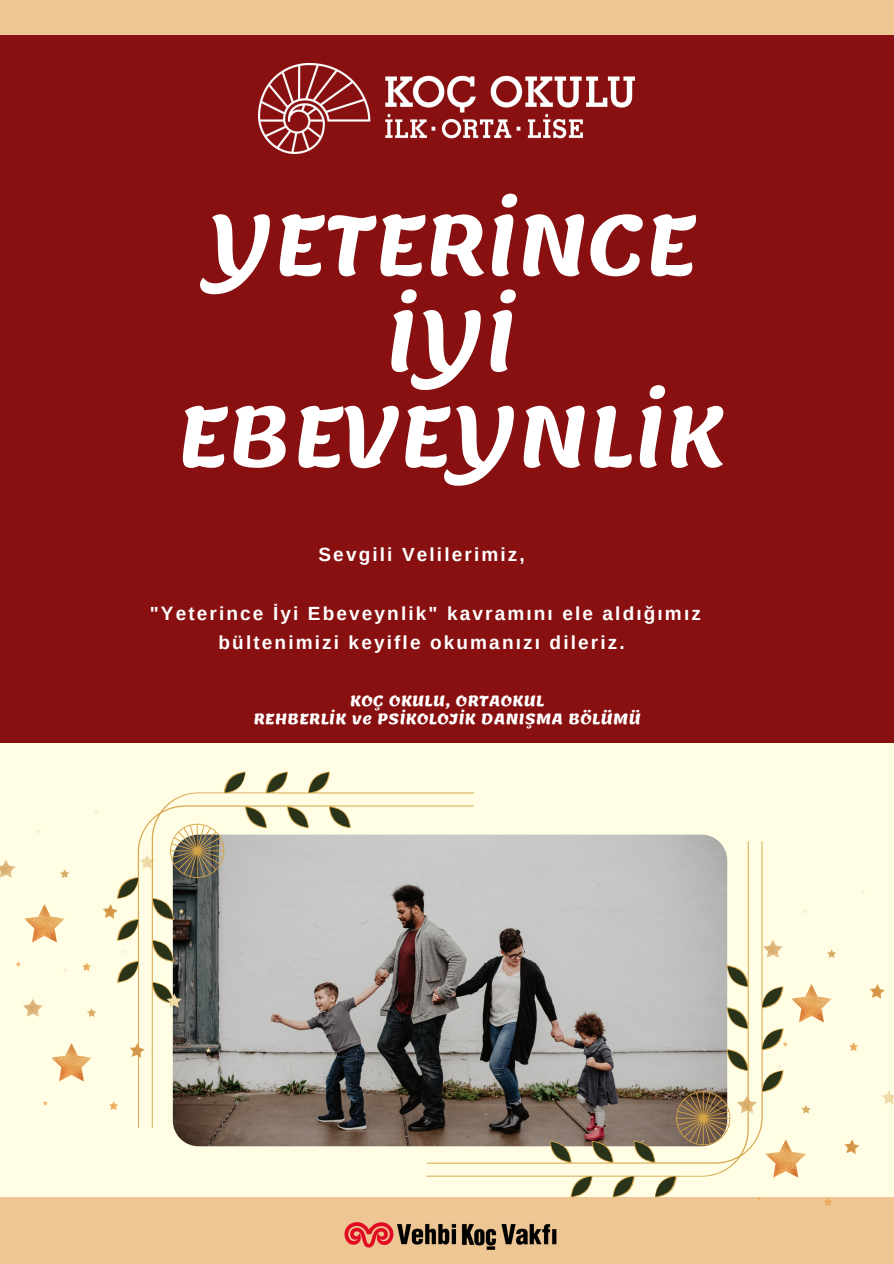
<style>
.page{position:relative;width:894px;height:1264px;background:#fff}
.page>*{position:absolute;margin:0;border:0;box-sizing:border-box;transform-origin:0 0}
.t1{font:600 82.5px/95.7px "Lemonada";color:#fff;text-align:center}
.t2{font:700 19.05px/29.2px "Arimo";letter-spacing:.11em;color:#fff;text-align:center}
.t3{font:700 14.4px "Lemonada";letter-spacing:.04em;color:#fff}
</style>
<div class="page">
<div style="left:0;top:0;width:893px;height:1263px;background:#edc694"></div>
<div style="left:0;top:35px;width:893px;height:710px;background:#891010"></div>
<img style="left:344px;top:1222px;width:213px;height:28px">
<div style="left:0;top:743px;width:346px;height:454px;background:#fffde3"></div>
<div style="left:117px;top:743px;width:776px;height:454px;background:#fffde3"></div>
<img style="left:259px;top:63px;width:375px;height:90px">
<img style="left:173px;top:834px;width:554px;height:312px;border-radius:26px">
<img style="left:0;top:811px;width:117px;height:156px">
<img style="left:783px;top:891px;width:102px;height:159px">
<svg style="left:117px;top:771px;width:357px;height:356px"></svg>
<svg style="left:118px;top:772px;width:232px;height:230px"></svg>
<img style="left:757px;top:1050px;width:136px;height:155px">
<img style="left:23px;top:949px;width:187px;height:160px">
<svg style="left:426px;top:841px;width:357px;height:356px;fill:#c4c4c2"></svg>
<svg style="left:550px;top:966px;width:232px;height:230px"></svg>
<p class="t1" style="left:176px;top:198px;width:548px">YETERİNCE<br>İYİ<br>EBEVEYNLİK</p>
<p class="t2" style="left:318px;top:540px;width:208px">Sevgili Velilerimiz,</p>
<p class="t2" style="left:150px;top:598px;width:552px">"Yeterince İyi Ebeveynlik" kavramını ele aldığımız bültenimizi keyifle okumanızı dileriz.</p>
<p class="t3" style="left:350px;top:692px;width:195px">KOÇ OKULU, ORTAOKUL</p>
<p class="t3" style="left:254px;top:710px;width:388px">REHBERLİK ve PSİKOLOJİK DANIŞMA BÖLÜMÜ</p>
</div>
